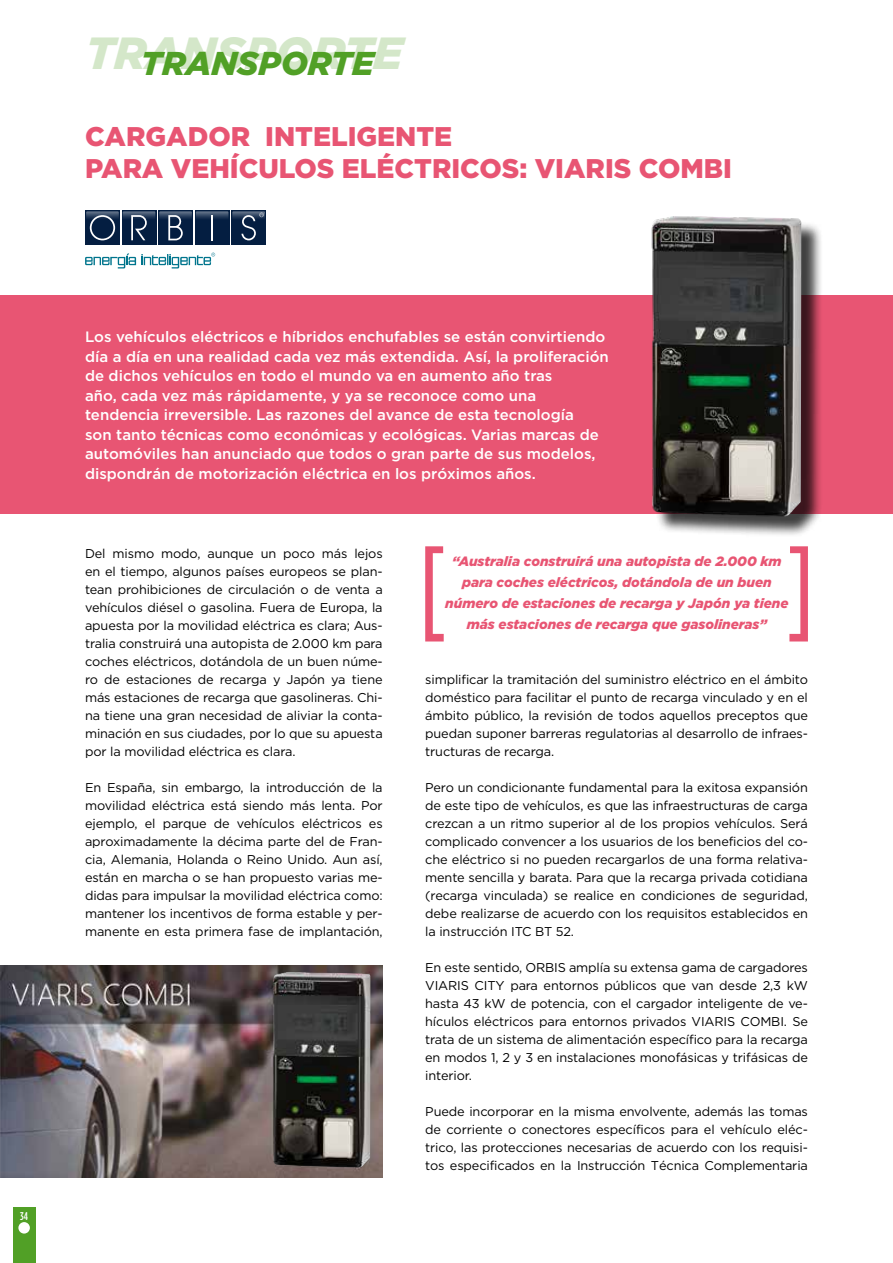
<style>
.page{position:relative;width:893px;height:1263px;background:#fff}
.page>*{position:absolute;margin:0;border:0;box-sizing:border-box;transform-origin:0 0}
.t1{font:italic 900 45px "Gotham";color:#51a026}
.t2{font:italic 900 33px "Gotham";color:#51a026}
.t3{font:900 27px/31.5px "Gotham";color:#e85573}
.t4{font:500 15px/19.5px "Gotham";color:#fff}
.t5{font:italic 900 13.5px/21px "Gotham";color:#e85573;text-align:center}
.t6{font:12.75px/18px "Gotham";letter-spacing:-.01em;color:#000;text-align:justify}
.t7{font:500 11.25px "Gotham Condensed";color:#fff}
</style>
<div class="page">
<div style="left:13px;top:1207px;width:23px;height:56px;background:#51a026"></div>
<div style="left:18px;top:1222px;width:12px;height:11px;background:#fff;border-radius:50%"></div>
<div style="left:0;top:295px;width:893px;height:219px;background:#e85573"></div>
<svg style="left:425px;top:546px;width:19px;height:95px"></svg>
<svg style="left:789px;top:546px;width:19px;height:95px"></svg>
<img style="left:0;top:965px;width:383px;height:213px">
<div style="left:655px;top:219px;width:168px;height:318px;background:#000;opacity:.75"></div>
<img style="left:651px;top:216px;width:150px;height:301px">
<div style="left:231px;top:210px;width:35px;height:35px;background:#041e41"></div>
<div style="left:195px;top:210px;width:35px;height:35px;background:#041e41"></div>
<div style="left:158px;top:210px;width:35px;height:35px;background:#041e41"></div>
<div style="left:122px;top:210px;width:34px;height:35px;background:#041e41"></div>
<div style="left:85px;top:210px;width:35px;height:35px;background:#041e41"></div>
<svg style="left:86px;top:211px;width:179px;height:29px"></svg>
<svg style="left:85px;top:253px;width:130px;height:15px"></svg>
<img style="left:272px;top:972px;width:98px;height:195px">
<h1 class="t1" style="left:85px;top:27px;width:320px">TRANSPORTE</h1>
<h2 class="t2" style="left:141px;top:45px;width:235px">TRANSPORTE</h2>
<h3 class="t3" style="left:85px;top:120px;width:649px">CARGADOR INTELIGENTE<br>PARA VEHÍCULOS ELÉCTRICOS: VIARIS COMBI</h3>
<p class="t7" style="left:20px;top:1209px;width:9px">34</p>
<p class="t4" style="left:85px;top:327px;width:525px">Los vehículos eléctricos e híbridos enchufables se están convirtiendo día a día en una realidad cada vez más extendida. Así, la proliferación de dichos vehículos en todo el mundo va en aumento año tras<br>año, cada vez más rápidamente, y ya se reconoce como una tendencia irreversible. Las razones del avance de esta tecnología<br>son tanto técnicas como económicas y ecológicas. Varias marcas de automóviles han anunciado que todos o gran parte de sus modelos, dispondrán de motorización eléctrica en los próximos años.</p>
<p class="t6" style="left:85px;top:544px;width:299px">Del mismo modo, aunque un poco más lejos en el tiempo, algunos países europeos se plan&shy;tean prohibiciones de circulación o de venta a vehículos diésel o gasolina. Fuera de Europa, la apuesta por la movilidad eléctrica es clara; Aus&shy;tralia construirá una autopista de 2.000 km para coches eléctricos, dotándola de un buen núme&shy;ro de estaciones de recarga y Japón ya tiene más estaciones de recarga que gasolineras. Chi&shy;na tiene una gran necesidad de aliviar la conta&shy;minación en sus ciudades, por lo que su apuesta por la movilidad eléctrica es clara.</p>
<p class="t6" style="left:85px;top:778px;width:299px">En España, sin embargo, la introducción de la movilidad eléctrica está siendo más lenta. Por ejemplo, el parque de vehículos eléctricos es aproximadamente la décima parte del de Fran&shy;cia, Alemania, Holanda o Reino Unido. Aun así, están en marcha o se han propuesto varias me&shy;didas para impulsar la movilidad eléctrica como: mantener los incentivos de forma estable y per&shy;manente en esta primera fase de implantación,</p>
<p class="t5" style="left:445px;top:550px;width:345px">“Australia construirá una autopista de 2.000 km para coches eléctricos, dotándola de un buen número de estaciones de recarga y Japón ya tiene más estaciones de recarga que gasolineras”</p>
<p class="t6" style="left:425px;top:670px;width:384px">simplificar la tramitación del suministro eléctrico en el ámbito doméstico para facilitar el punto de recarga vinculado y en el ámbito público, la revisión de todos aquellos preceptos que puedan suponer barreras regulatorias al desarrollo de infraes&shy;tructuras de recarga.</p>
<p class="t6" style="left:425px;top:778px;width:384px">Pero un condicionante fundamental para la exitosa expansión de este tipo de vehículos, es que las infraestructuras de carga crezcan a un ritmo superior al de los propios vehículos. Será complicado convencer a los usuarios de los beneficios del co&shy;che eléctrico si no pueden recargarlos de una forma relativa&shy;mente sencilla y barata. Para que la recarga privada cotidiana (recarga vinculada) se realice en condiciones de seguridad, debe realizarse de acuerdo con los requisitos establecidos en la instrucción ITC BT 52.</p>
<p class="t6" style="left:425px;top:958px;width:384px">En este sentido, ORBIS amplía su extensa gama de cargadores VIARIS CITY para entornos públicos que van desde 2,3 kW hasta 43 kW de potencia, con el cargador inteligente de ve&shy;hículos eléctricos para entornos privados VIARIS COMBI. Se trata de un sistema de alimentación específico para la recarga en modos 1, 2 y 3 en instalaciones monofásicas y trifásicas de interior.</p>
<p class="t6" style="left:425px;top:1102px;width:384px">Puede incorporar en la misma envolvente, además las tomas de corriente o conectores específicos para el vehículo eléc&shy;trico, las protecciones necesarias de acuerdo con los requisi&shy;tos especificados en la Instrucción Técnica Complementaria</p>
</div>
